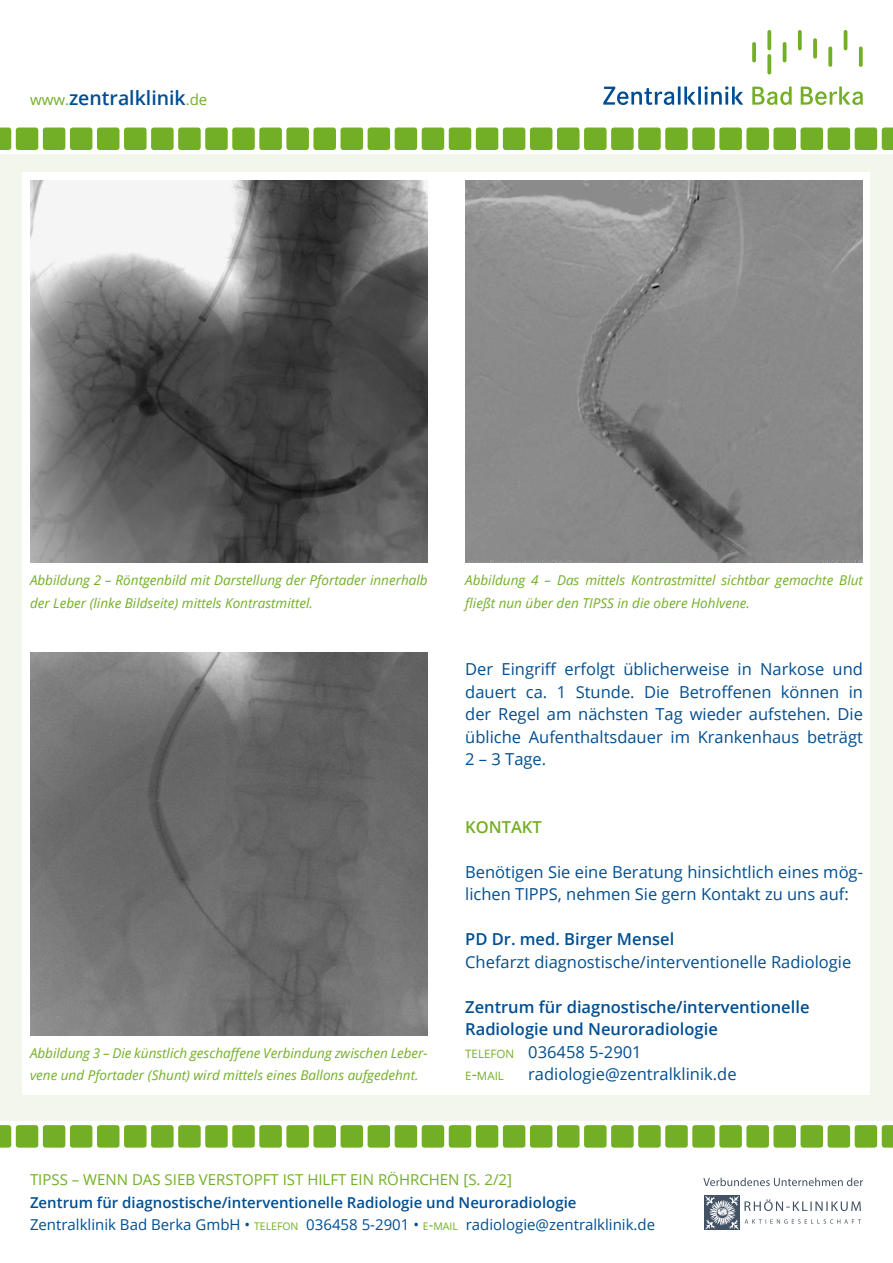
<style>
.page{position:relative;width:893px;height:1263px;background:#fff}
.page>*{position:absolute;margin:0;border:0;box-sizing:border-box;transform-origin:0 0}
.t1{font:600 19.5px "Open Sans";color:#004e91}
.t2{font:16.5px/22.5px "Open Sans";color:#004e91;text-align:justify}
.t3{font:600 16.5px/22.5px "Open Sans";color:#004e91}
.t4{font:600 16.5px "Open Sans";color:#72af24}
.t5{font:600 15px/22.5px "Open Sans";color:#004e91}
.t6{font:15px "Open Sans";color:#72af24}
.t7{font:italic 13.5px/22.5px "Open Sans";color:#72af24}
.t8{font:11.55px "Open Sans";color:#72af24}
.s1{font-weight:400;font-size:15px;color:#72af24}
.s2{font-weight:400;font-size:11.55px;color:#72af24}
.s3{font-weight:400}
.s4{font-size:16.5px}
.s5{font-weight:400;font-size:10.5px;color:#72af24}
.s6{font-weight:400;color:#72af24}
</style>
<div class="page">
<svg style="left:752px;top:42px;width:4px;height:20px"></svg>
<svg style="left:767px;top:30px;width:4px;height:20px"></svg>
<svg style="left:767px;top:54px;width:4px;height:20px"></svg>
<hr style="left:783px;top:42px;width:3px;height:20px;background:#72af24;border-radius:2px">
<svg style="left:798px;top:30px;width:4px;height:20px"></svg>
<svg style="left:813px;top:38px;width:4px;height:21px"></svg>
<svg style="left:828px;top:47px;width:4px;height:20px"></svg>
<hr style="left:844px;top:30px;width:3px;height:20px;background:#72af24;border-radius:2px">
<svg style="left:859px;top:47px;width:4px;height:20px"></svg>
<svg style="left:603px;top:86px;width:140px;height:19px"></svg>
<svg style="left:752px;top:86px;width:111px;height:19px"></svg>
<div style="left:704px;top:1195px;width:35px;height:35px;background:#425163"></div>
<svg style="left:705px;top:1196px;width:156px;height:33px"></svg>
<svg style="left:703px;top:1177px;width:160px;height:9px"></svg>
<div style="left:0;top:155px;width:893px;height:965px;background:#f3f7eb"></div>
<svg style="left:0;top:128px;width:11px;height:22px"></svg>
<div style="left:16px;top:128px;width:22px;height:22px;background:#72af24;border-radius:3px"></div>
<div style="left:43px;top:128px;width:22px;height:22px;background:#72af24;border-radius:3px"></div>
<div style="left:70px;top:128px;width:22px;height:22px;background:#72af24;border-radius:3px"></div>
<div style="left:97px;top:128px;width:22px;height:22px;background:#72af24;border-radius:3px"></div>
<div style="left:124px;top:128px;width:23px;height:22px;background:#72af24;border-radius:3px"></div>
<div style="left:151px;top:128px;width:23px;height:22px;background:#72af24;border-radius:3px"></div>
<div style="left:178px;top:128px;width:23px;height:22px;background:#72af24;border-radius:3px"></div>
<div style="left:205px;top:128px;width:23px;height:22px;background:#72af24;border-radius:3px"></div>
<div style="left:232px;top:128px;width:23px;height:22px;background:#72af24;border-radius:3px"></div>
<div style="left:259px;top:128px;width:23px;height:22px;background:#72af24;border-radius:3px"></div>
<div style="left:286px;top:128px;width:23px;height:22px;background:#72af24;border-radius:3px"></div>
<div style="left:313px;top:128px;width:23px;height:22px;background:#72af24;border-radius:3px"></div>
<div style="left:341px;top:128px;width:22px;height:22px;background:#72af24;border-radius:3px"></div>
<div style="left:368px;top:128px;width:22px;height:22px;background:#72af24;border-radius:3px"></div>
<div style="left:395px;top:128px;width:22px;height:22px;background:#72af24;border-radius:3px"></div>
<div style="left:422px;top:128px;width:22px;height:22px;background:#72af24;border-radius:3px"></div>
<div style="left:449px;top:128px;width:22px;height:22px;background:#72af24;border-radius:3px"></div>
<div style="left:476px;top:128px;width:22px;height:22px;background:#72af24;border-radius:3px"></div>
<div style="left:503px;top:128px;width:22px;height:22px;background:#72af24;border-radius:3px"></div>
<div style="left:530px;top:128px;width:22px;height:22px;background:#72af24;border-radius:3px"></div>
<div style="left:557px;top:128px;width:22px;height:22px;background:#72af24;border-radius:3px"></div>
<div style="left:584px;top:128px;width:23px;height:22px;background:#72af24;border-radius:3px"></div>
<div style="left:611px;top:128px;width:23px;height:22px;background:#72af24;border-radius:3px"></div>
<div style="left:638px;top:128px;width:23px;height:22px;background:#72af24;border-radius:3px"></div>
<div style="left:665px;top:128px;width:23px;height:22px;background:#72af24;border-radius:3px"></div>
<div style="left:692px;top:128px;width:23px;height:22px;background:#72af24;border-radius:3px"></div>
<div style="left:719px;top:128px;width:23px;height:22px;background:#72af24;border-radius:3px"></div>
<div style="left:746px;top:128px;width:23px;height:22px;background:#72af24;border-radius:3px"></div>
<div style="left:773px;top:128px;width:23px;height:22px;background:#72af24;border-radius:3px"></div>
<div style="left:800px;top:128px;width:23px;height:22px;background:#72af24;border-radius:3px"></div>
<div style="left:828px;top:128px;width:22px;height:22px;background:#72af24;border-radius:3px"></div>
<div style="left:855px;top:128px;width:22px;height:22px;background:#72af24;border-radius:3px"></div>
<svg style="left:882px;top:128px;width:11px;height:22px"></svg>
<svg style="left:0;top:1125px;width:11px;height:23px"></svg>
<div style="left:16px;top:1125px;width:22px;height:23px;background:#72af24;border-radius:3px"></div>
<div style="left:43px;top:1125px;width:22px;height:23px;background:#72af24;border-radius:3px"></div>
<div style="left:70px;top:1125px;width:22px;height:23px;background:#72af24;border-radius:3px"></div>
<div style="left:97px;top:1125px;width:22px;height:23px;background:#72af24;border-radius:3px"></div>
<div style="left:124px;top:1125px;width:23px;height:23px;background:#72af24;border-radius:3px"></div>
<div style="left:151px;top:1125px;width:23px;height:23px;background:#72af24;border-radius:3px"></div>
<div style="left:178px;top:1125px;width:23px;height:23px;background:#72af24;border-radius:3px"></div>
<div style="left:205px;top:1125px;width:23px;height:23px;background:#72af24;border-radius:3px"></div>
<div style="left:232px;top:1125px;width:23px;height:23px;background:#72af24;border-radius:3px"></div>
<div style="left:259px;top:1125px;width:23px;height:23px;background:#72af24;border-radius:3px"></div>
<div style="left:286px;top:1125px;width:23px;height:23px;background:#72af24;border-radius:3px"></div>
<div style="left:313px;top:1125px;width:23px;height:23px;background:#72af24;border-radius:3px"></div>
<div style="left:341px;top:1125px;width:22px;height:23px;background:#72af24;border-radius:3px"></div>
<div style="left:368px;top:1125px;width:22px;height:23px;background:#72af24;border-radius:3px"></div>
<div style="left:395px;top:1125px;width:22px;height:23px;background:#72af24;border-radius:3px"></div>
<div style="left:422px;top:1125px;width:22px;height:23px;background:#72af24;border-radius:3px"></div>
<div style="left:449px;top:1125px;width:22px;height:23px;background:#72af24;border-radius:3px"></div>
<div style="left:476px;top:1125px;width:22px;height:23px;background:#72af24;border-radius:3px"></div>
<div style="left:503px;top:1125px;width:22px;height:23px;background:#72af24;border-radius:3px"></div>
<div style="left:530px;top:1125px;width:22px;height:23px;background:#72af24;border-radius:3px"></div>
<div style="left:557px;top:1125px;width:22px;height:23px;background:#72af24;border-radius:3px"></div>
<div style="left:584px;top:1125px;width:23px;height:23px;background:#72af24;border-radius:3px"></div>
<div style="left:611px;top:1125px;width:23px;height:23px;background:#72af24;border-radius:3px"></div>
<div style="left:638px;top:1125px;width:23px;height:23px;background:#72af24;border-radius:3px"></div>
<div style="left:665px;top:1125px;width:23px;height:23px;background:#72af24;border-radius:3px"></div>
<div style="left:692px;top:1125px;width:23px;height:23px;background:#72af24;border-radius:3px"></div>
<div style="left:719px;top:1125px;width:23px;height:23px;background:#72af24;border-radius:3px"></div>
<div style="left:746px;top:1125px;width:23px;height:23px;background:#72af24;border-radius:3px"></div>
<div style="left:773px;top:1125px;width:23px;height:23px;background:#72af24;border-radius:3px"></div>
<div style="left:800px;top:1125px;width:23px;height:23px;background:#72af24;border-radius:3px"></div>
<div style="left:828px;top:1125px;width:22px;height:23px;background:#72af24;border-radius:3px"></div>
<div style="left:855px;top:1125px;width:22px;height:23px;background:#72af24;border-radius:3px"></div>
<svg style="left:882px;top:1125px;width:11px;height:23px"></svg>
<div style="left:23px;top:172px;width:847px;height:923px;background:#fff"></div>
<img style="left:30px;top:180px;width:398px;height:383px">
<img style="left:465px;top:180px;width:398px;height:383px">
<img style="left:30px;top:652px;width:398px;height:383px">
<p class="t1" style="left:30px;top:85px;width:179px"><span class="s1">www.</span>zentralklinik<span class="s1">.de</span></p>
<p class="t7" style="left:30px;top:568px;width:399px">Abbildung 2 – Röntgenbild mit Darstellung der Pfortader innerhalb der Leber (linke Bildseite) mittels Kontrastmittel.</p>
<p class="t7" style="left:465px;top:568px;width:399px">Abbildung 4 – Das mittels Kontrastmittel sichtbar gemachte Blut fließt nun über den TIPSS in die obere Hohlvene.</p>
<p class="t7" style="left:30px;top:1041px;width:399px">Abbildung 3 – Die künstlich geschaffene Verbindung zwischen Leber&shy;vene und Pfortader (Shunt) wird mittels eines Ballons aufgedehnt.</p>
<p class="t2" style="left:465px;top:657px;width:399px">Der Eingriff erfolgt üblicherweise in Narkose und dauert ca. 1 Stunde. Die Betroffenen können in der Regel am nächsten Tag wieder aufstehen. Die übliche Aufenthaltsdauer im Krankenhaus beträgt 2 – 3 Tage.</p>
<p class="t4" style="left:465px;top:815px;width:78px">KONTAKT</p>
<p class="t2" style="left:465px;top:860px;width:399px">Benötigen Sie eine Beratung hinsichtlich eines mög&shy;lichen TIPPS, nehmen Sie gern Kontakt zu uns auf:</p>
<p class="t3" style="left:465px;top:927px;width:211px">PD Dr. med. Birger Mensel</p>
<p class="t2" style="left:465px;top:950px;width:388px">Chefarzt diagnostische/interventionelle Radiologie</p>
<p class="t3" style="left:465px;top:995px;width:346px">Zentrum für diagnostische/interventionelle<br>Radiologie und Neuroradiologie<br><span class="s2">TELEFON</span> <span class="s3">036458 5-2901</span></p>
<p class="t8" style="left:465px;top:1068px;width:40px">E<span class="s4">-</span>MAIL</p>
<p class="t2" style="left:528px;top:1062px;width:210px">radiologie@zentralklinik.de</p>
<p class="t6" style="left:30px;top:1169px;width:484px">TIPSS – WENN DAS SIEB VERSTOPFT IST HILFT EIN RÖHRCHEN [S. 2/2]</p>
<p class="t5" style="left:30px;top:1190px;width:627px">Zentrum für diagnostische/interventionelle Radiologie und Neuroradiologie<br><span class="s3">Zentralklinik Bad Berka GmbH •</span> <span class="s5">TELEFON</span> <span class="s3">036458 5-2901 •</span> <span class="s5">E</span><span class="s6">-</span><span class="s5">MAIL</span> <span class="s3">radiologie@zentralklinik.de</span></p>
</div>
